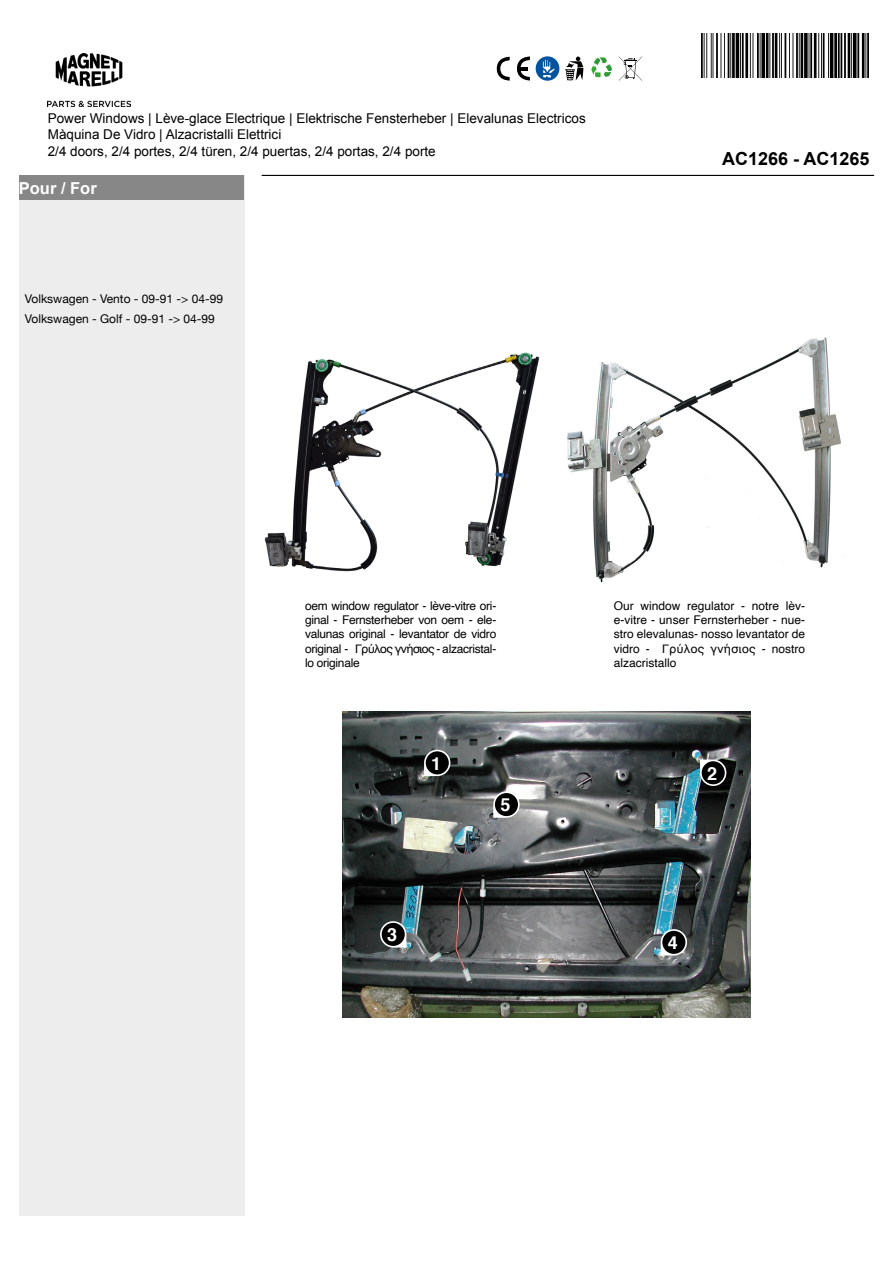
<style>
.page{position:relative;width:893px;height:1263px;background:#fff}
.page>*{position:absolute;margin:0;border:0;box-sizing:border-box;transform-origin:0 0}
.t1{font:700 18px "Arial";color:#000}
.t2{font:700 18px "Helvetica";color:#fff}
.t3{font:700 16.5px "Arial";color:#fff}
.t4{font:13.5px/16.2px "Arial";color:#000}
.t5{font:12px/14.4px "Helvetica";letter-spacing:-.01em;color:#000;text-align:justify}
.t6{font:12px/20.7px "Helvetica Neue";color:#000}
</style>
<div class="page">
<img style="left:48px;top:54px;width:83px;height:53px">
<div style="left:19px;top:175px;width:225px;height:1041px;background:#ededed"></div>
<div style="left:19px;top:175px;width:224px;height:25px;background:#878787"></div>
<hr style="left:262px;top:175px;width:612px;height:1px;background:#000">
<div style="left:536px;top:56px;width:23px;height:25px;background:#03529e;border-radius:50%"></div>
<svg style="left:542px;top:58px;width:15px;height:21px"></svg>
<svg style="left:565px;top:56px;width:77px;height:25px"></svg>
<svg style="left:497px;top:57px;width:13px;height:24px"></svg>
<svg style="left:517px;top:56px;width:13px;height:25px"></svg>
<img style="left:264px;top:352px;width:276px;height:220px">
<img style="left:567px;top:337px;width:274px;height:246px">
<img style="left:343px;top:711px;width:407px;height:306px">
<svg style="left:424px;top:750px;width:26px;height:26px"></svg>
<div style="left:426px;top:751px;width:23px;height:23px;background:#000;border-radius:50%"></div>
<svg style="left:380px;top:921px;width:26px;height:26px"></svg>
<div style="left:382px;top:923px;width:23px;height:23px;background:#000;border-radius:50%"></div>
<svg style="left:700px;top:760px;width:26px;height:26px"></svg>
<div style="left:702px;top:761px;width:23px;height:23px;background:#000;border-radius:50%"></div>
<svg style="left:661px;top:929px;width:26px;height:26px"></svg>
<div style="left:662px;top:931px;width:23px;height:23px;background:#000;border-radius:50%"></div>
<svg style="left:493px;top:791px;width:27px;height:27px"></svg>
<div style="left:495px;top:793px;width:23px;height:23px;background:#000;border-radius:50%"></div>
<img style="left:701px;top:33px;width:167px;height:45px">
<p class="t4" style="left:48px;top:110px;width:539px">Power Windows | Lève-glace Electrique | Elektrische Fensterheber | Elevalunas Electricos<br>Màquina De Vidro | Alzacristalli Elettrici</p>
<p class="t4" style="left:48px;top:143px;width:389px">2/4 doors, 2/4 portes, 2/4 türen, 2/4 puertas, 2/4 portas, 2/4 porte</p>
<h2 class="t3" style="left:19px;top:177px;width:79px">Pour / For</h2>
<p class="t6" style="left:25px;top:289px;width:200px">Volkswagen - Vento - 09-91 -&gt; 04-99<br>Volkswagen - Golf - 09-91 -&gt; 04-99</p>
<h1 class="t1" style="left:722px;top:147px;width:149px">AC1266 - AC1265</h1>
<p class="t5" style="left:305px;top:599px;width:193px">oem window regulator - lève-vitre ori&shy;ginal - Fernsterheber von oem - ele&shy;valunas original - levantator de vidro original - Γρύλος γνήσιος - alzacristal&shy;lo originale</p>
<p class="t5" style="left:614px;top:599px;width:193px">Our window regulator - notre lèv&shy;e-vitre - unser Fernsterheber - nue&shy;stro elevalunas- nosso levantator de vidro - Γρύλος γνήσιος - nostro alzacristallo</p>
<h1 class="t2" style="left:431px;top:749px;width:12px">1</h1>
<h1 class="t2" style="left:387px;top:920px;width:12px">3</h1>
<h1 class="t2" style="left:500px;top:790px;width:12px">5</h1>
<h1 class="t2" style="left:707px;top:759px;width:12px">2</h1>
<h1 class="t2" style="left:668px;top:928px;width:12px">4</h1>
</div>
